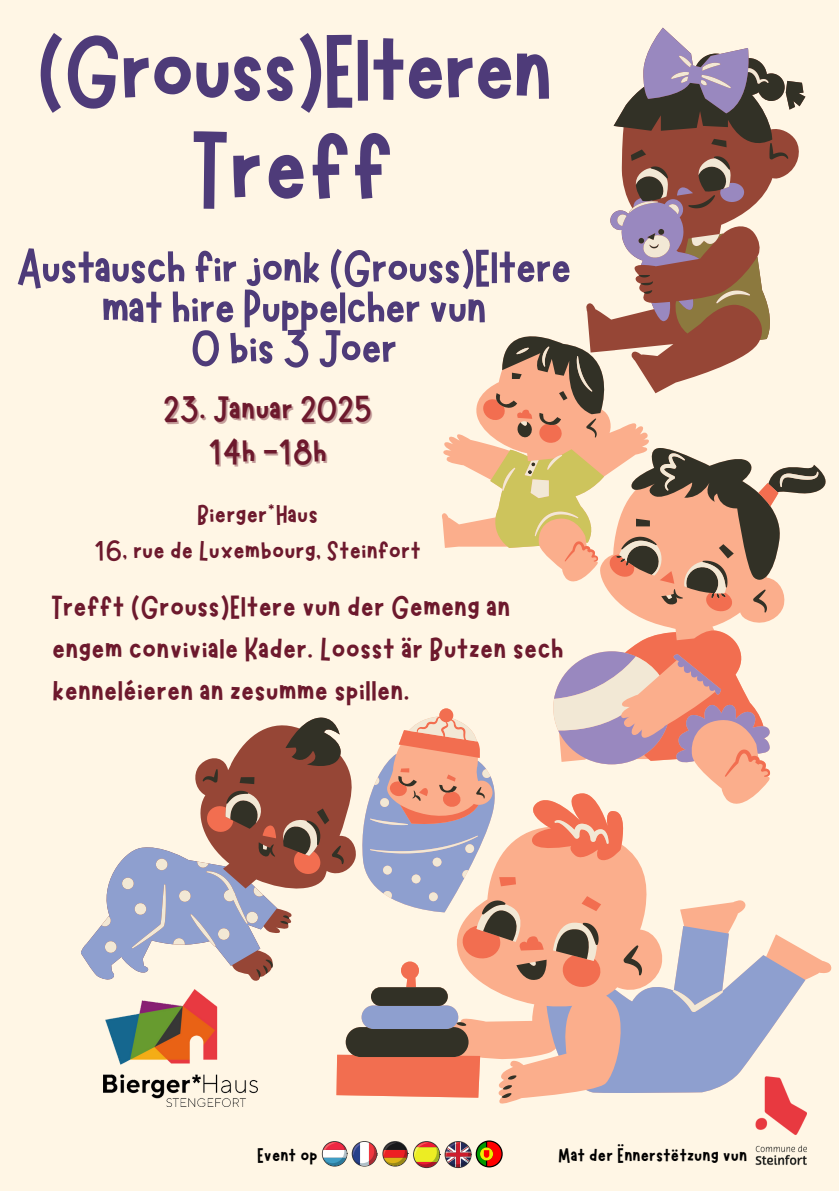
<style>
.page{position:relative;width:839px;height:1191px;background:#fff6e5}
.page>*{position:absolute;margin:0;border:0;box-sizing:border-box;transform-origin:0 0}
.t1{font:110.8px "Marykate";color:#4e3b79}
.t2{font:104.8px "Marykate";letter-spacing:-.03em;color:#4e3b79}
.t3{font:53.2px/40.2px "Marykate";letter-spacing:-.03em;color:#4e3b79;text-align:center}
.t4{font:36.6px "Marykate";color:#6d192d}
.t5{font:33.4px/42px "Marykate";color:#6d192d}
.t6{font:28.8px/36px "Marykate";color:#6d192d;text-align:center}
.t7{font:21.2px "Marykate";color:#000}
</style>
<div class="page">
<svg style="left:606px;top:764px;width:164px;height:26px"></svg>
<svg style="left:608px;top:764px;width:162px;height:13px"></svg>
<svg style="left:558px;top:731px;width:212px;height:33px"></svg>
<svg style="left:553px;top:613px;width:227px;height:118px"></svg>
<svg style="left:499px;top:790px;width:333px;height:314px"></svg>
<svg style="left:642px;top:926px;width:163px;height:168px;fill:#8e9fcf"></svg>
<svg style="left:336px;top:790px;width:289px;height:306px"></svg>
<svg style="left:496px;top:820px;width:227px;height:192px"></svg>
<svg style="left:346px;top:900px;width:296px;height:198px"></svg>
<svg style="left:647px;top:28px;width:101px;height:26px"></svg>
<svg style="left:344px;top:761px;width:16px;height:220px"></svg>
<svg style="left:81px;top:717px;width:263px;height:264px"></svg>
<svg style="left:442px;top:395px;width:40px;height:153px"></svg>
<svg style="left:482px;top:54px;width:344px;height:559px"></svg>
<svg style="left:360px;top:708px;width:136px;height:204px"></svg>
<svg style="left:322px;top:1141px;width:25px;height:26px"></svg>
<svg style="left:323px;top:1142px;width:23px;height:24px"></svg>
<svg style="left:352px;top:1141px;width:25px;height:26px"></svg>
<svg style="left:352px;top:1142px;width:24px;height:24px"></svg>
<svg style="left:382px;top:1141px;width:26px;height:26px"></svg>
<svg style="left:383px;top:1142px;width:24px;height:24px"></svg>
<svg style="left:413px;top:1141px;width:27px;height:27px"></svg>
<svg style="left:414px;top:1142px;width:25px;height:25px"></svg>
<svg style="left:444px;top:1141px;width:27px;height:27px"></svg>
<svg style="left:445px;top:1142px;width:25px;height:25px"></svg>
<svg style="left:475px;top:1140px;width:27px;height:27px"></svg>
<svg style="left:477px;top:1142px;width:24px;height:24px"></svg>
<img style="left:103px;top:989px;width:155px;height:117px">
<img style="left:755px;top:1075px;width:51px;height:90px">
<h1 class="t2" style="left:36px;top:4px;width:518px">(Grouss)Elteren</h1>
<h1 class="t1" style="left:194px;top:98px;width:201px">Treff</h1>
<h2 class="t3" style="left:16px;top:243px;width:557px">Austausch fir jonk (Grouss)Eltere mat hire Puppelcher vun<br>0 bis 3 Joer</h2>
<p class="t4" style="left:163px;top:386px;width:210px">23. Januar 2025</p>
<p class="t4" style="left:208px;top:429px;width:120px">14h -18h</p>
<h3 class="t6" style="left:94px;top:494px;width:328px">Bierger*Haus<br>16, rue de Luxembourg, Steinfort</h3>
<p class="t5" style="left:52px;top:583px;width:513px">Trefft (Grouss)Eltere vun der Gemeng an engem conviviale Kader. Loosst är Butzen sech kenneléieren an zesumme spillen.</p>
<p class="t7" style="left:257px;top:1142px;width:62px">Event op</p>
<h4 class="t7" style="left:558px;top:1141px;width:191px">Mat der Ënnerstëtzung vun</h4>
</div>
